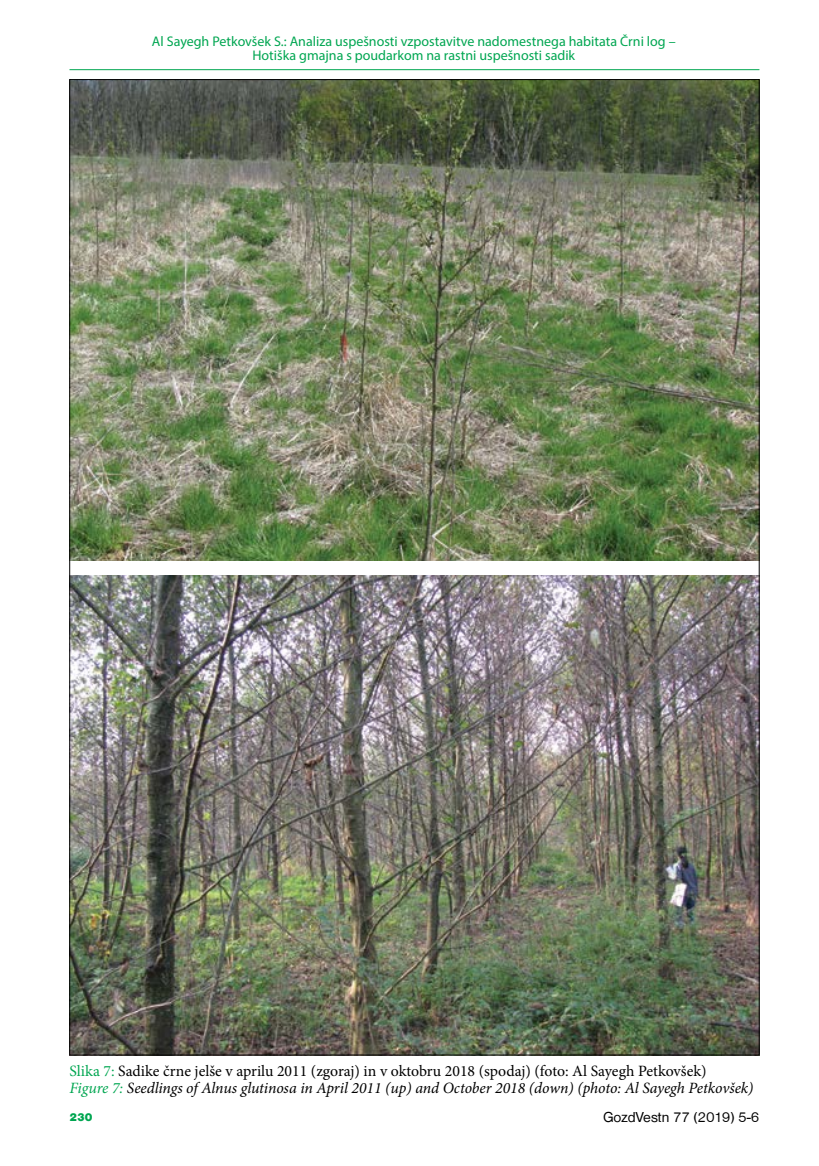
<style>
.page{position:relative;width:819px;height:1166px;background:#fff}
.page>*{position:absolute;margin:0;border:0;box-sizing:border-box;transform-origin:0 0}
.t1{font:italic 15.75px/17.5px "Minion Pro";letter-spacing:-.005em;color:#000}
.t2{font:14.88px "Nimbus San DEE";color:#000}
.t3{font:14px/14px "Myriad Pro";color:#00a651;text-align:center}
.t4{font:11.38px "Nimbus San DEE Blac";color:#00a651}
.s1{font-style:normal;color:#00a651}
.s2{font-style:normal}
.s3{color:#00a651}
</style>
<div class="page">
<hr style="left:69px;top:69px;width:690px;height:1px;background:#00a651">
<img style="left:71px;top:81px;width:686px;height:480px">
<img style="left:71px;top:576px;width:686px;height:477px">
<p class="t3" style="left:152px;top:35px;width:525px">Al Sayegh Petkovšek S.: Analiza uspešnosti vzpostavitve nadomestnega habitata Črni log –<br>Hotiška gmajna s poudarkom na rastni uspešnosti sadik</p>
<p class="t1" style="left:70px;top:1062px;width:685px"><span class="s1">Slika 7:</span> <span class="s2">Sadike črne jelše v aprilu 2011 (zgoraj) in v oktobru 2018 (spodaj) (foto: Al Sayegh Petkovšek)<br></span><span class="s3">Figure 7:</span> Seedlings of Alnus glutinosa in April 2011 (up) and October 2018 (down) (photo: Al Sayegh Petkovšek)</p>
<p class="t4" style="left:69px;top:1111px;width:25px">230</p>
<p class="t2" style="left:603px;top:1109px;width:158px">GozdVestn 77 (2019) 5-6</p>
</div>
